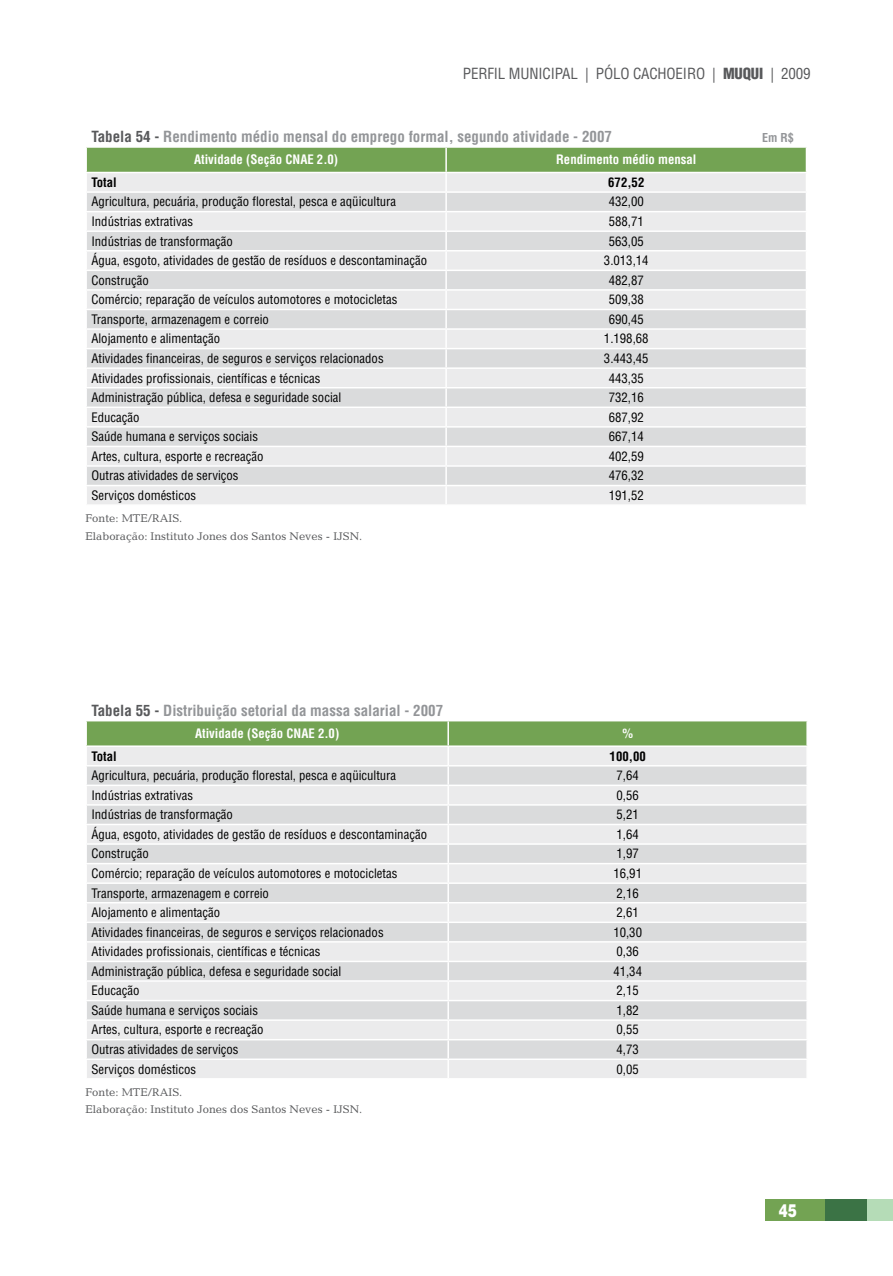
<style>
.page{position:relative;width:893px;height:1276px;background:#fff}
.page>*{position:absolute;margin:0;border:0;box-sizing:border-box;transform-origin:0 0}
.t1{font:900 18px "Helvetica LT Std";color:#fff;scale:.75 1}
.t2{font:700 condensed 15px "Helvetica LT Std";color:#939598}
.t3{font:condensed 15px "Helvetica LT Std";letter-spacing:-.01em;color:#58595b}
.t4{font:900 condensed 15px "Helvetica LT Std";color:#58595b}
.t5{font:condensed 12.75px "Helvetica LT Std";color:#000}
.t6{font:700 condensed 12.75px "Helvetica LT Std";color:#fff}
.t7{font:700 condensed 12.75px "Helvetica LT Std";color:#000}
.t8{font:700 condensed 12px "Helvetica LT Std";color:#939598}
.t9{font:11.25px/17.7px "Candida Std";color:#58595b}
.s1{font-weight:400}
.s2{color:#58595b}
</style>
<div class="page">
<div style="left:766px;top:1199px;width:59px;height:21px;background:#73a353"></div>
<div style="left:825px;top:1199px;width:42px;height:21px;background:#3b7345"></div>
<div style="left:867px;top:1199px;width:26px;height:21px;background:#b5dcb7"></div>
<svg style="left:86px;top:147px;width:721px;height:357px;background:#dde1dc"></svg>
<svg style="left:86px;top:721px;width:722px;height:357px;background:#dde1dc"></svg>
<p class="t3" style="left:463px;top:64px;width:213px">PERFIL MUNICIPAL | pólo cachoeiro</p>
<p class="t4" style="left:712px;top:64px;width:20px"><span class="s1">|</span> MUQUI</p>
<p class="t3" style="left:770px;top:64px;width:42px">| 2009</p>
<p class="t2" style="left:91px;top:127px;width:522px"><span class="s2">Tabela 54 -</span> Rendimento médio mensal do emprego formal, segundo atividade - 2007</p>
<p class="t8" style="left:762px;top:130px;width:33px">Em R$</p>
<p class="t6" style="left:194px;top:152px;width:146px">Atividade (Seção CNAE 2.0)</p>
<p class="t6" style="left:556px;top:152px;width:142px">Rendimento médio mensal</p>
<p class="t7" style="left:91px;top:174px;width:27px">Total</p>
<p class="t7" style="left:608px;top:174px;width:38px">672,52</p>
<p class="t5" style="left:91px;top:194px;width:306px">Agricultura, pecuária, produção florestal, pesca e aqüicultura</p>
<p class="t5" style="left:609px;top:194px;width:37px">432,00</p>
<p class="t5" style="left:91px;top:213px;width:103px">Indústrias extrativas</p>
<p class="t5" style="left:609px;top:213px;width:37px">588,71</p>
<p class="t5" style="left:91px;top:233px;width:143px">Indústrias de transformação</p>
<p class="t5" style="left:609px;top:233px;width:37px">563,05</p>
<p class="t5" style="left:91px;top:252px;width:337px">Água, esgoto, atividades de gestão de resíduos e descontaminação</p>
<p class="t5" style="left:604px;top:252px;width:46px">3.013,14</p>
<p class="t5" style="left:91px;top:272px;width:59px">Construção</p>
<p class="t5" style="left:609px;top:272px;width:37px">482,87</p>
<p class="t5" style="left:91px;top:292px;width:307px">Comércio; reparação de veículos automotores e motocicletas</p>
<p class="t5" style="left:609px;top:292px;width:37px">509,38</p>
<p class="t5" style="left:91px;top:311px;width:179px">Transporte, armazenagem e correio</p>
<p class="t5" style="left:609px;top:311px;width:37px">690,45</p>
<p class="t5" style="left:91px;top:331px;width:130px">Alojamento e alimentação</p>
<p class="t5" style="left:604px;top:331px;width:46px">1.198,68</p>
<p class="t5" style="left:91px;top:350px;width:294px">Atividades financeiras, de seguros e serviços relacionados</p>
<p class="t5" style="left:604px;top:350px;width:46px">3.443,45</p>
<p class="t5" style="left:91px;top:370px;width:231px">Atividades profissionais, científicas e técnicas</p>
<p class="t5" style="left:609px;top:370px;width:37px">443,35</p>
<p class="t5" style="left:91px;top:389px;width:251px">Administração pública, defesa e seguridade social</p>
<p class="t5" style="left:609px;top:389px;width:37px">732,16</p>
<p class="t5" style="left:91px;top:409px;width:50px">Educação</p>
<p class="t5" style="left:609px;top:409px;width:37px">687,92</p>
<p class="t5" style="left:91px;top:428px;width:168px">Saúde humana e serviços sociais</p>
<p class="t5" style="left:609px;top:428px;width:37px">667,14</p>
<p class="t5" style="left:91px;top:448px;width:174px">Artes, cultura, esporte e recreação</p>
<p class="t5" style="left:609px;top:448px;width:37px">402,59</p>
<p class="t5" style="left:91px;top:468px;width:149px">Outras atividades de serviços</p>
<p class="t5" style="left:609px;top:468px;width:37px">476,32</p>
<p class="t5" style="left:91px;top:487px;width:106px">Serviços domésticos</p>
<p class="t5" style="left:609px;top:487px;width:37px">191,52</p>
<p class="t9" style="left:85px;top:509px;width:278px">Fonte: MTE/RAIS.<br>Elaboração: Instituto Jones dos Santos Neves - IJSN.</p>
<p class="t2" style="left:91px;top:701px;width:353px"><span class="s2">Tabela 55 -</span> Distribuição setorial da massa salarial - 2007</p>
<p class="t6" style="left:195px;top:725px;width:146px">Atividade (Seção CNAE 2.0)</p>
<p class="t6" style="left:622px;top:725px;width:12px">%</p>
<p class="t7" style="left:91px;top:748px;width:27px">Total</p>
<p class="t7" style="left:610px;top:748px;width:38px">100,00</p>
<p class="t5" style="left:91px;top:767px;width:306px">Agricultura, pecuária, produção florestal, pesca e aqüicultura</p>
<p class="t5" style="left:617px;top:767px;width:24px">7,64</p>
<p class="t5" style="left:91px;top:787px;width:103px">Indústrias extrativas</p>
<p class="t5" style="left:617px;top:787px;width:24px">0,56</p>
<p class="t5" style="left:91px;top:806px;width:143px">Indústrias de transformação</p>
<p class="t5" style="left:617px;top:806px;width:24px">5,21</p>
<p class="t5" style="left:91px;top:826px;width:337px">Água, esgoto, atividades de gestão de resíduos e descontaminação</p>
<p class="t5" style="left:617px;top:826px;width:24px">1,64</p>
<p class="t5" style="left:91px;top:846px;width:59px">Construção</p>
<p class="t5" style="left:617px;top:846px;width:24px">1,97</p>
<p class="t5" style="left:91px;top:865px;width:307px">Comércio; reparação de veículos automotores e motocicletas</p>
<p class="t5" style="left:613px;top:865px;width:30px">16,91</p>
<p class="t5" style="left:91px;top:885px;width:179px">Transporte, armazenagem e correio</p>
<p class="t5" style="left:617px;top:885px;width:24px">2,16</p>
<p class="t5" style="left:91px;top:904px;width:130px">Alojamento e alimentação</p>
<p class="t5" style="left:617px;top:904px;width:24px">2,61</p>
<p class="t5" style="left:91px;top:924px;width:294px">Atividades financeiras, de seguros e serviços relacionados</p>
<p class="t5" style="left:613px;top:924px;width:30px">10,30</p>
<p class="t5" style="left:91px;top:943px;width:231px">Atividades profissionais, científicas e técnicas</p>
<p class="t5" style="left:617px;top:943px;width:24px">0,36</p>
<p class="t5" style="left:91px;top:963px;width:251px">Administração pública, defesa e seguridade social</p>
<p class="t5" style="left:613px;top:963px;width:30px">41,34</p>
<p class="t5" style="left:91px;top:982px;width:50px">Educação</p>
<p class="t5" style="left:617px;top:982px;width:24px">2,15</p>
<p class="t5" style="left:91px;top:1002px;width:168px">Saúde humana e serviços sociais</p>
<p class="t5" style="left:617px;top:1002px;width:24px">1,82</p>
<p class="t5" style="left:91px;top:1022px;width:174px">Artes, cultura, esporte e recreação</p>
<p class="t5" style="left:617px;top:1022px;width:24px">0,55</p>
<p class="t5" style="left:91px;top:1041px;width:149px">Outras atividades de serviços</p>
<p class="t5" style="left:617px;top:1041px;width:24px">4,73</p>
<p class="t5" style="left:91px;top:1061px;width:106px">Serviços domésticos</p>
<p class="t5" style="left:617px;top:1061px;width:24px">0,05</p>
<p class="t9" style="left:85px;top:1083px;width:278px">Fonte: MTE/RAIS.<br>Elaboração: Instituto Jones dos Santos Neves - IJSN.</p>
<h1 class="t1" style="left:779px;top:1199px;width:26px">45</h1>
</div>
